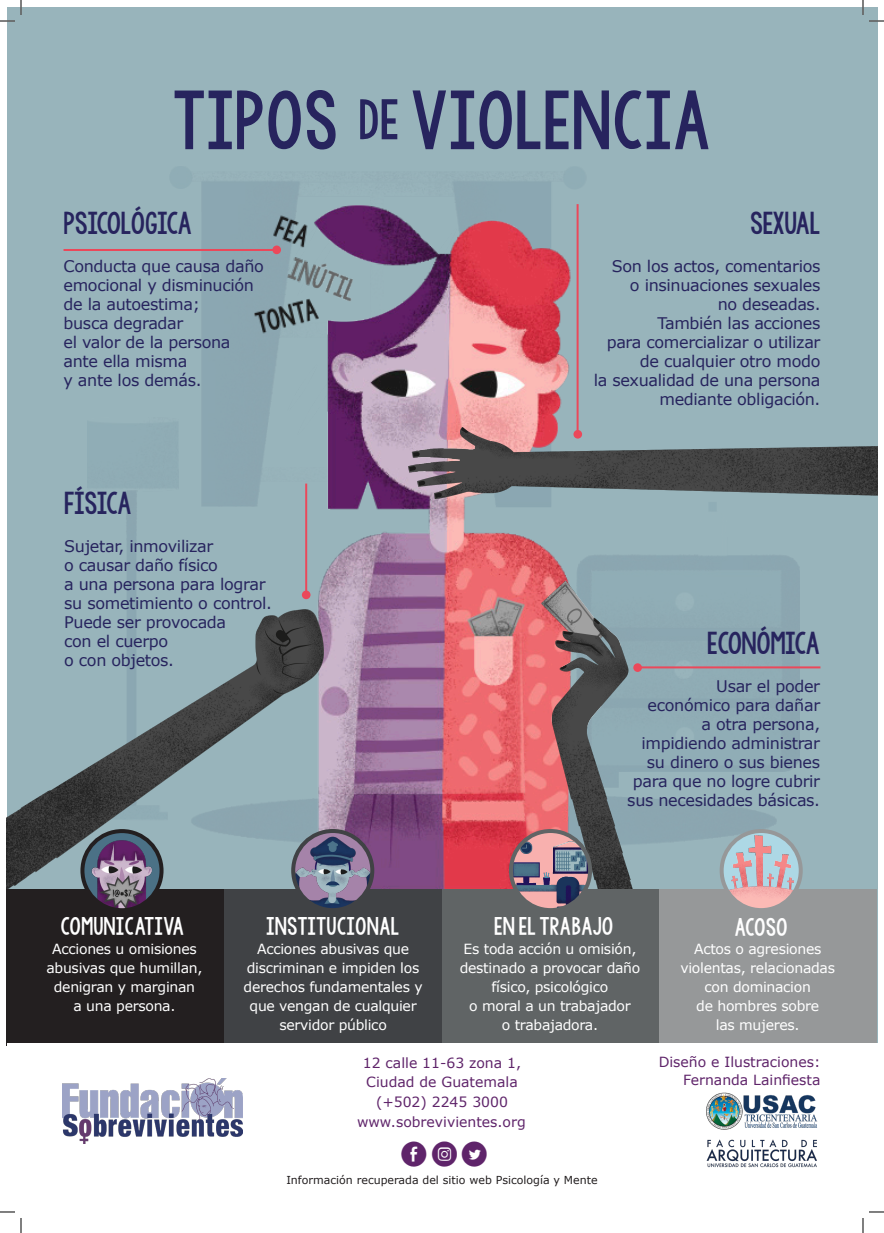
<style>
.page{position:relative;width:884px;height:1233px;background:#fff}
.page>*{position:absolute;margin:0;border:0;box-sizing:border-box;transform-origin:0 0}
.t1{font:79px "KG Wh Yy Ou Go Tt A Be So Me An";color:#27245e}
.t2{font:54px "KG Wh Yy Ou Go Tt A Be So Me An";color:#27245e}
.texto_info{font:30px "KG Wh Yy Ou Go Tt A Be So Me An";letter-spacing:-.02em;color:#27245e}
.t3{font:24.7px "Social Media Circled";color:#5f246a}
.t4{font:24px "KG Wh Yy Ou Go Tt A Be So Me An";color:#fff}
.texto_info-2{font:16px/19px "Verdana";letter-spacing:-.02em;color:#27245e;text-align:right}
.otros_tipos_de_viole{font:14px/19px "Verdana";letter-spacing:-.02em;color:#fff;text-align:center}
.t5{font:14px "Verdana";color:#5f246a}
.t6{font:11px "Verdana";color:#231f20}
</style>
<div class="page">
<div style="left:7px;top:7px;width:870px;height:1049px;background:#98b4bb"></div>
<img style="left:63px;top:181px;width:758px;height:702px">
<img style="left:229px;top:189px;width:370px;height:700px">
<img style="left:333px;top:412px;width:544px;height:108px">
<img style="left:541px;top:567px;width:102px;height:322px">
<img style="left:7px;top:598px;width:326px;height:291px">
<div style="left:7px;top:889px;width:217px;height:157px;background:#231f20"></div>
<div style="left:224px;top:889px;width:218px;height:157px;background:#404245"></div>
<div style="left:442px;top:889px;width:217px;height:157px;background:#606465"></div>
<div style="left:659px;top:889px;width:218px;height:157px;background:#969899"></div>
<div style="left:272px;top:245px;width:9px;height:9px;background:#eb485a;border-radius:50%"></div>
<div style="left:302px;top:590px;width:8px;height:9px;background:#eb485a;border-radius:50%"></div>
<div style="left:573px;top:430px;width:9px;height:8px;background:#eb485a;border-radius:50%"></div>
<hr style="left:64px;top:249px;width:212px;height:2px;background:#eb485a">
<hr style="left:305px;top:483px;width:2px;height:112px;background:#eb485a">
<hr style="left:577px;top:204px;width:2px;height:230px;background:#eb485a">
<hr style="left:635px;top:666px;width:185px;height:2px;background:#eb485a">
<svg style="left:82px;top:831px;width:80px;height:79px"></svg>
<img style="left:84px;top:838px;width:78px;height:69px">
<div style="left:80px;top:829px;width:84px;height:83px;border:4px solid #231f20;border-radius:50%"></div>
<img style="left:293px;top:832px;width:79px;height:75px">
<div style="left:291px;top:829px;width:83px;height:83px;border:4px solid #404245;border-radius:50%"></div>
<img style="left:511px;top:835px;width:79px;height:72px">
<div style="left:509px;top:829px;width:83px;height:83px;border:4px solid #606465;border-radius:50%"></div>
<img style="left:722px;top:834px;width:79px;height:73px">
<div style="left:720px;top:829px;width:83px;height:83px;border:4px solid #969899;border-radius:50%"></div>
<div style="left:633px;top:663px;width:9px;height:9px;background:#eb485a;border-radius:50%"></div>
<div style="left:7px;top:1043px;width:870px;height:183px;background:#fff"></div>
<img style="left:63px;top:1079px;width:180px;height:64px">
<img style="left:706px;top:1092px;width:112px;height:38px">
<img style="left:706px;top:1139px;width:111px;height:29px">
<svg style="left:0;top:1211px;width:15px;height:1px"></svg>
<svg style="left:869px;top:1211px;width:15px;height:1px"></svg>
<svg style="left:0;top:0;width:22px;height:22px"></svg>
<svg style="left:20px;top:1218px;width:2px;height:15px"></svg>
<svg style="left:862px;top:0;width:22px;height:22px"></svg>
<svg style="left:862px;top:1218px;width:2px;height:15px"></svg>
<p class="t1" style="left:172px;top:73px;width:540px">TIPOS VIOLENCIA</p>
<p class="t2" style="left:358px;top:87px;width:43px">DE</p>
<p class="texto_info" style="left:64px;top:204px;width:130px">PSICOLÓGICA</p>
<p class="texto_info-2" style="left:64px;top:257px;width:202px;text-align:left">Conducta que causa daño emocional y disminución</p>
<p class="texto_info-2" style="left:64px;top:295px;width:138px">de la autoestima;</p>
<p class="texto_info-2" style="left:64px;top:314px;width:121px">busca degradar</p>
<p class="texto_info-2" style="left:64px;top:333px;width:169px">el valor de la persona</p>
<p class="texto_info-2" style="left:64px;top:352px;width:125px">ante ella misma</p>
<p class="texto_info-2" style="left:64px;top:371px;width:140px">y ante los demás.</p>
<p class="texto_info" style="left:64px;top:483px;width:69px">FÍSICA</p>
<p class="texto_info-2" style="left:64px;top:536px;width:151px">Sujetar, inmovilizar</p>
<p class="texto_info-2" style="left:64px;top:555px;width:155px">o causar daño físico</p>
<p class="texto_info-2" style="left:64px;top:574px;width:209px;text-align:left">a una persona para lograr su sometimiento o control.<br>Puede ser provocada</p>
<p class="texto_info-2" style="left:64px;top:631px;width:106px">con el cuerpo</p>
<p class="texto_info-2" style="left:64px;top:650px;width:111px">o con objetos.</p>
<p class="texto_info" style="left:750px;top:204px;width:72px">SEXUAL</p>
<p class="texto_info-2" style="left:612px;top:257px;width:210px">Son los actos, comentarios</p>
<p class="texto_info-2" style="left:630px;top:276px;width:192px">o insinuaciones sexuales</p>
<p class="texto_info-2" style="left:718px;top:295px;width:104px">no deseadas.</p>
<p class="texto_info-2" style="left:657px;top:314px;width:165px">También las acciones</p>
<p class="texto_info-2" style="left:607px;top:333px;width:215px">para comercializar o utilizar de cualquier otro modo</p>
<p class="texto_info-2" style="left:594px;top:371px;width:228px">la sexualidad de una persona mediante obligación.</p>
<p class="texto_info" style="left:707px;top:623px;width:114px">ECONÓMICA</p>
<p class="texto_info-2" style="left:716px;top:676px;width:105px">Usar el poder</p>
<p class="texto_info-2" style="left:648px;top:695px;width:174px">económico para dañar</p>
<p class="texto_info-2" style="left:627px;top:714px;width:194px">a otra persona, impidiendo administrar su dinero o sus bienes para que no logre cubrir sus necesidades básicas.</p>
<p class="t4" style="left:61px;top:911px;width:125px">COMUNICATIVA</p>
<p class="t4" style="left:266px;top:912px;width:135px">INSTITUCIONAL</p>
<p class="t4" style="left:494px;top:912px;width:121px">EN EL TRABAJO</p>
<p class="t4" style="left:734px;top:912px;width:55px">ACOSO</p>
<p class="otros_tipos_de_viole" style="left:46px;top:939px;width:157px">Acciones u omisiones abusivas que humillan, denigran y marginan</p>
<p class="otros_tipos_de_viole" style="left:74px;top:996px;width:103px">a una persona.</p>
<p class="otros_tipos_de_viole" style="left:244px;top:939px;width:181px">Acciones abusivas que discriminan e impiden los derechos fundamentales y que vengan de cualquier servidor público</p>
<p class="otros_tipos_de_viole" style="left:460px;top:939px;width:182px">Es toda acción u omisión, destinado a provocar daño físico, psicológico</p>
<p class="otros_tipos_de_viole" style="left:469px;top:996px;width:163px">o moral a un trabajador</p>
<p class="otros_tipos_de_viole" style="left:502px;top:1015px;width:98px">o trabajadora.</p>
<p class="t5" style="left:363px;top:1053px;width:160px">12 calle 11-63 zona 1,</p>
<p class="t5" style="left:366px;top:1072px;width:153px">Ciudad de Guatemala</p>
<p class="t5" style="left:376px;top:1092px;width:133px">(+502) 2245 3000</p>
<p class="t5" style="left:357px;top:1111px;width:170px">www.sobrevivientes.org</p>
<p class="t3" style="left:401px;top:1141px;width:88px">EQD</p>
<p class="t6" style="left:286px;top:1172px;width:313px">Información recuperada del sitio web Psicología y Mente</p>
<p class="otros_tipos_de_viole" style="left:680px;top:939px;width:156px">Actos o agresiones violentas, relacionadas con dominacion</p>
<p class="otros_tipos_de_viole" style="left:696px;top:996px;width:124px">de hombres sobre</p>
<p class="otros_tipos_de_viole" style="left:716px;top:1015px;width:85px">las mujeres.</p>
<p class="t5" style="left:659px;top:1052px;width:163px">Diseño e Ilustraciones:</p>
<p class="t5" style="left:683px;top:1070px;width:139px">Fernanda Lainfiesta</p>
</div>
